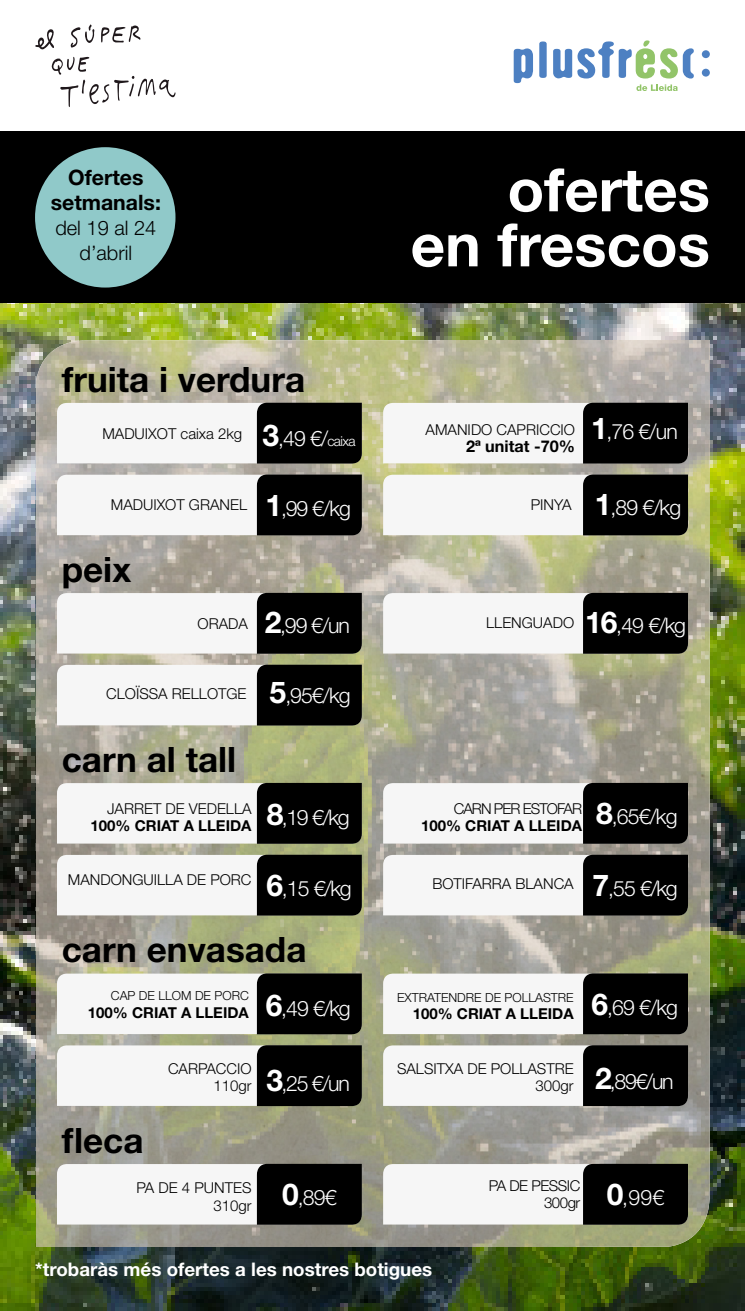
<style>
.page{position:relative;width:745px;height:1311px;background:#fff}
.page>*{position:absolute;margin:0;border:0;box-sizing:border-box;transform-origin:0 0}
.t1{font:700 60px/55px "Helvetica Neue LT Std";color:#fff;text-align:right}
.t2{font:700 35px "Helvetica Neue LT Std";color:#000}
.t3{font:300 21.25px "Helvetica Neue LT Std";letter-spacing:-.04em;color:#fff}
.t4{font:700 21.25px/25px "Helvetica Neue LT Std";color:#000;text-align:center}
.t5{font:300 20px/25px "Helvetica Neue LT Std";color:#000;text-align:center}
.t6{font:700 18.75px "Helvetica Neue LT Std";color:#fff}
.t7{font:700 16.25px "Helvetica Neue LT Std";color:#000}
.t8{font:300 15px/17.5px "Helvetica Neue LT Std";color:#000;text-align:right}
.t9{font:700 15px "Helvetica Neue LT Std";color:#000}
.t10{font:300 15px/17.5px "Helvetica Neue LT Std";letter-spacing:-.03em;color:#000;text-align:right}
.t11{font:300 15px "Helvetica Neue LT Std";letter-spacing:-.06em;color:#000}
.t12{font:300 12.5px "Helvetica Neue LT Std";color:#000}
.s1{font-weight:700;font-size:30px;color:#fff}
.s2{font-size:21.25px;color:#fff}
.s3{font-weight:700;font-size:30px}
</style>
<div class="page">
<img style="left:0;top:303px;width:744px;height:1007px">
<svg style="left:539px;top:41px;width:7px;height:37px"></svg>
<div style="left:701px;top:50px;width:8px;height:8px;background:#4d80c2;border-radius:50%"></div>
<div style="left:701px;top:69px;width:8px;height:8px;background:#4d80c2;border-radius:50%"></div>
<svg style="left:513px;top:48px;width:20px;height:35px"></svg>
<svg style="left:553px;top:40px;width:140px;height:51px"></svg>
<svg style="left:35px;top:29px;width:19px;height:21px"></svg>
<svg style="left:101px;top:25px;width:40px;height:18px"></svg>
<svg style="left:70px;top:24px;width:24px;height:24px"></svg>
<svg style="left:51px;top:56px;width:124px;height:51px"></svg>
<div style="left:0;top:131px;width:744px;height:172px;background:#000"></div>
<img style="left:36px;top:340px;width:673px;height:906px">
<svg style="left:57px;top:1163px;width:304px;height:61px"></svg>
<svg style="left:383px;top:1163px;width:304px;height:61px"></svg>
<svg style="left:57px;top:1045px;width:304px;height:60px"></svg>
<svg style="left:383px;top:1045px;width:304px;height:60px"></svg>
<svg style="left:57px;top:973px;width:304px;height:61px"></svg>
<svg style="left:383px;top:973px;width:304px;height:61px"></svg>
<svg style="left:57px;top:854px;width:304px;height:61px"></svg>
<svg style="left:383px;top:854px;width:304px;height:61px"></svg>
<svg style="left:57px;top:782px;width:304px;height:61px"></svg>
<svg style="left:383px;top:782px;width:304px;height:61px"></svg>
<svg style="left:57px;top:664px;width:304px;height:61px"></svg>
<svg style="left:57px;top:593px;width:304px;height:60px"></svg>
<svg style="left:383px;top:593px;width:304px;height:60px"></svg>
<svg style="left:57px;top:474px;width:304px;height:61px"></svg>
<svg style="left:383px;top:474px;width:304px;height:61px"></svg>
<svg style="left:57px;top:403px;width:304px;height:60px"></svg>
<svg style="left:383px;top:403px;width:304px;height:60px"></svg>
<div style="left:35px;top:147px;width:140px;height:140px;background:#90c9c9;border-radius:50%"></div>
<svg style="left:62px;top:1127px;width:19px;height:25px"></svg>
<h3 class="t4" style="left:51px;top:165px;width:112px">Ofertes setmanals:</h3>
<h3 class="t5" style="left:55px;top:215px;width:102px">del 19 al 24 d’abril</h3>
<h2 class="t2" style="left:62px;top:357px;width:245px">fruita i verdura</h2>
<p class="t8" style="left:102px;top:424px;width:255px">MADUIXOT caixa 2kg <span class="s1">3</span><span class="s2">,49 €/</span><sub>caixa</sub></p>
<p class="t8" style="left:111px;top:496px;width:241px">MADUIXOT GRANEL <span class="s1">1</span><span class="s2">,99 €/kg</span></p>
<h2 class="t2" style="left:62px;top:547px;width:71px">peix</h2>
<h3 class="t3" style="left:197px;top:612px;width:154px"><sup>ORADA</sup> <span class="s3">2</span>,99 €/un</h3>
<p class="t8" style="left:106px;top:684px;width:246px">CLOÏSSA RELLOTGE <span class="s1">5</span><span class="s2">,95€/kg</span></p>
<h2 class="t2" style="left:62px;top:738px;width:176px">carn al tall</h2>
<p class="t8" style="left:107px;top:799px;width:146px">JARRET DE VEDELLA</p>
<p class="t9" style="left:90px;top:816px;width:162px">100% CRIAT A LLEIDA</p>
<h3 class="t3" style="left:267px;top:804px;width:84px"><span class="s3">8</span>,19 €/kg</h3>
<h1 class="t1" style="left:410px;top:161px;width:300px">ofertes<br>en frescos</h1>
<p class="t8" style="left:425px;top:420px;width:151px">AMANIDO CAPRICCIO</p>
<p class="t7" style="left:466px;top:436px;width:110px">2ª unitat -70%</p>
<h3 class="t3" style="left:590px;top:418px;width:88px"><span class="s3">1</span>,76 €/un</h3>
<h3 class="t3" style="left:530px;top:494px;width:152px"><sup>PINYA</sup> <span class="s3">1</span>,89 €/kg</h3>
<p class="t8" style="left:486px;top:613px;width:89px">LLENGUADO</p>
<h3 class="t3" style="left:585px;top:612px;width:102px"><span class="s3">16</span>,49 €/kg</h3>
<p class="t11" style="left:453px;top:799px;width:130px">CARN PER ESTOFAR</p>
<p class="t9" style="left:421px;top:816px;width:162px">100% CRIAT A LLEIDA</p>
<h3 class="t3" style="left:596px;top:803px;width:83px"><span class="s3">8</span>,65€/kg</h3>
<p class="t8" style="left:68px;top:870px;width:185px">MANDONGUILLA DE PORC</p>
<p class="t8" style="left:432px;top:874px;width:143px">BOTIFARRA BLANCA</p>
<h3 class="t3" style="left:266px;top:875px;width:87px"><span class="s3">6</span>,15 €/kg</h3>
<h3 class="t3" style="left:592px;top:875px;width:87px"><span class="s3">7</span>,55 €/kg</h3>
<h2 class="t2" style="left:62px;top:927px;width:246px">carn envasada</h2>
<p class="t12" style="left:111px;top:988px;width:139px">CAP DE LLOM DE PORC</p>
<p class="t9" style="left:88px;top:1003px;width:162px">100% CRIAT A LLEIDA</p>
<h3 class="t3" style="left:265px;top:995px;width:87px"><span class="s3">6</span>,49 €/kg</h3>
<p class="t12" style="left:397px;top:989px;width:178px">EXTRATENDRE DE POLLASTRE</p>
<p class="t9" style="left:412px;top:1004px;width:162px">100% CRIAT A LLEIDA</p>
<h3 class="t3" style="left:591px;top:994px;width:88px"><span class="s3">6</span>,69 €/kg</h3>
<h2 class="t2" style="left:83px;top:1118px;width:62px">eca</h2>
<p class="t8" style="left:168px;top:1059px;width:85px">CARPACCIO<br>110gr</p>
<p class="t8" style="left:397px;top:1059px;width:178px">SALSITXA DE POLLASTRE<br>300gr</p>
<h3 class="t3" style="left:266px;top:1070px;width:85px"><span class="s3">3</span>,25 €/un</h3>
<h3 class="t3" style="left:594px;top:1068px;width:80px"><span class="s3">2</span>,89€/un</h3>
<p class="t8" style="left:136px;top:1178px;width:116px">PA DE 4 PUNTES<br>310gr</p>
<p class="t10" style="left:488px;top:1176px;width:93px">PA DE PESSIC<br>300gr</p>
<h3 class="t3" style="left:282px;top:1184px;width:56px"><span class="s3">0</span>,89€</h3>
<h3 class="t3" style="left:606px;top:1184px;width:59px"><span class="s3">0</span>,99€</h3>
<p class="t6" style="left:35px;top:1257px;width:398px">*trobaràs més ofertes a les nostres botigues</p>
</div>
